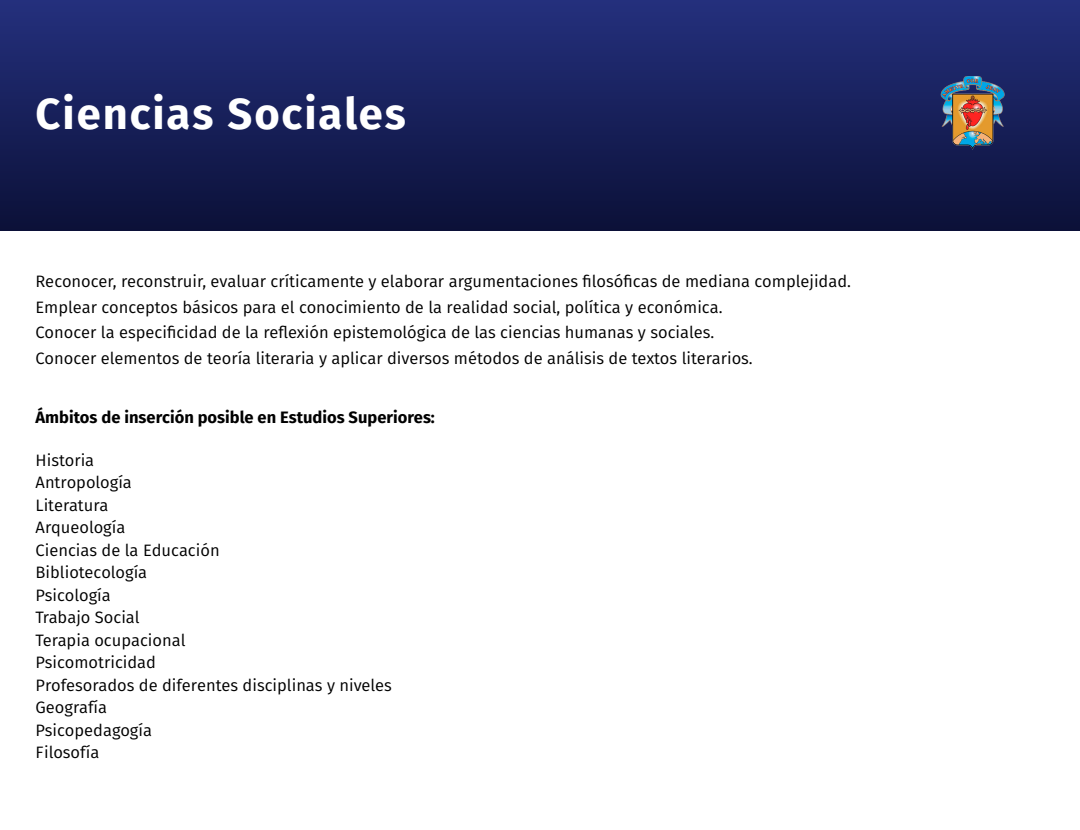
<style>
.page{position:relative;width:1080px;height:830px;background:#fff}
.page>*{position:absolute;margin:0;border:0;box-sizing:border-box;transform-origin:0 0}
.t1{font:700 43.5px "Fira Sans";letter-spacing:.045em;color:#fff}
.t2{font:16.5px/22.5px "Fira Sans";color:#000}
.t3{font:700 16.5px "Fira Sans";color:#000}
</style>
<div class="page">
<div style="left:0;top:0;width:1080px;height:230px;background:linear-gradient(to bottom,#24307d,#0c1139)"></div>
<img style="left:917px;top:60px;width:111px;height:110px">
<h1 class="t1" style="left:36px;top:77px;width:372px">Ciencias Sociales</h1>
<p class="t2" style="left:36px;top:268px;width:817px;line-height:25.5px">Reconocer, reconstruir, evaluar críticamente y elaborar argumentaciones filosóficas de mediana complejidad.<br>Emplear conceptos básicos para el conocimiento de la realidad social, política y económica.<br>Conocer la especificidad de la reflexión epistemológica de las ciencias humanas y sociales.<br>Conocer elementos de teoría literaria y aplicar diversos métodos de análisis de textos literarios.</p>
<p class="t3" style="left:36px;top:403px;width:401px">Ámbitos de inserción posible en Estudios Superiores:</p>
<p class="t2" style="left:36px;top:448px;width:358px">Historia<br>Antropología<br>Literatura<br>Arqueología<br>Ciencias de la Educación<br>Bibliotecología<br>Psicología<br>Trabajo Social<br>Terapia ocupacional<br>Psicomotricidad<br>Profesorados de diferentes disciplinas y niveles<br>Geografía<br>Psicopedagogía<br>Filosofía</p>
</div>
